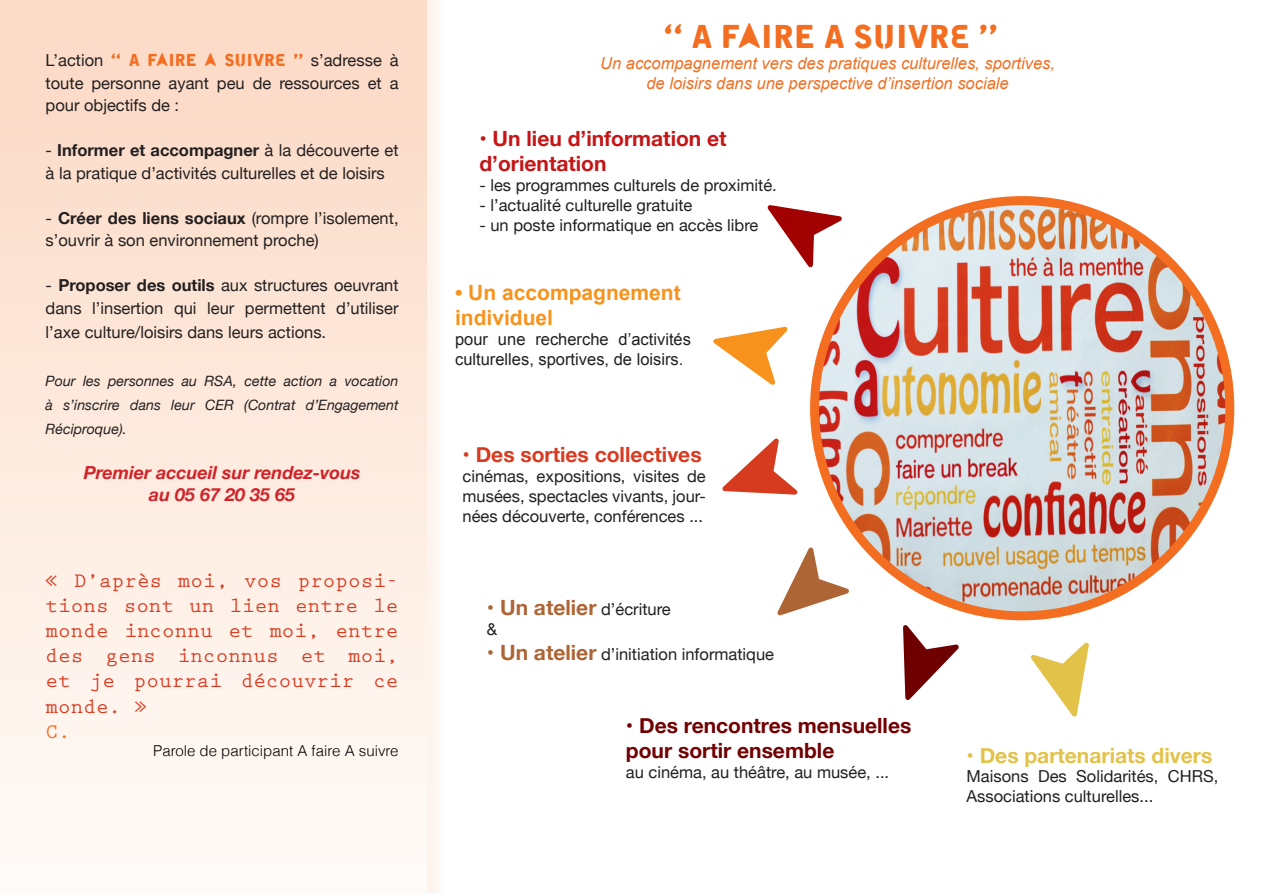
<style>
.page{position:relative;width:1263px;height:893px;background:#fff}
.page>*{position:absolute;margin:0;border:0;box-sizing:border-box;transform-origin:0 0}
.t1{font:31.5px "Alpha Ligue";color:#f36e21}
.t2{font:700 21px/25.2px "Prestige Elite Std";color:#d93b20;text-align:justify}
.t3{font:700 21px/25.2px "Helvetica Neue";color:#710002}
.t4{font:700 21px/25.2px "Helvetica Neue";color:#c41617}
.t5{font:700 21px "Arial";color:#f7931d}
.t6{font:700 21px "Helvetica Neue";color:#d93b20}
.t7{font:700 21px "Helvetica Neue";color:#e3c249}
.t8{font:700 21px "Helvetica Neue";color:#ad6535}
.t9{font:700 21px "Prestige Elite Std";color:#f36e21}
.t10{font:italic 700 18px "Helvetica Neue";color:#d1232a}
.t11{font:16.5px/22.5px "Helvetica Neue";color:#231f20}
.t12{font:italic 16.5px "Arial";color:#f36e21}
.t13{font:16.5px/19.8px "Arial";color:#231f20}
.t14{font:300 15px "Helvetica";color:#000}
.t15{font:italic 14.25px/24px "Helvetica Neue";color:#231f20;text-align:justify}
.s1{font-family:"Alpha Ligue";color:#f36e21}
.s2{font-weight:700}
.s3{font-weight:400;font-size:16.5px;color:#231f20}
.s4{font-weight:700;font-size:21px;color:#ad6535}
</style>
<div class="page">
<div style="left:0;top:0;width:446px;height:893px;background:#f36e21;opacity:.34"></div>
<div style="left:0;top:0;width:426px;height:893px;background:linear-gradient(to bottom,#fcd9c4,#fefbf8)"></div>
<img style="left:814px;top:201px;width:416px;height:415px;border-radius:208px">
<p class="t11" style="left:46px;top:50px;width:354px;text-align:justify">L’action <span class="s1">« A FAIRE A SUIVRE »</span> s’adresse à toute personne ayant peu de ressources et a pour objectifs de :</p>
<p class="t11" style="left:46px;top:140px;width:354px">- <span class="s2">Informer et accompagner</span> à la découverte et à la pratique d’activités culturelles et de loisirs</p>
<p class="t11" style="left:46px;top:207px;width:354px">- <span class="s2">Créer des liens sociaux</span> (rompre l’isolement, s’ouvrir à son environnement proche)</p>
<p class="t11" style="left:46px;top:275px;width:354px">- <span class="s2">Proposer des outils</span> aux structures oeuvrant dans l’insertion qui leur permettent d’utiliser</p>
<p class="t11" style="left:46px;top:321px;width:282px">l’axe culture/loisirs dans leurs actions.</p>
<p class="t15" style="left:46px;top:369px;width:354px">Pour les personnes au RSA, cette action a vocation à s’inscrire dans leur CER (Contrat d’Engagement Réciproque).</p>
<p class="t10" style="left:84px;top:459px;width:278px">Premier accueil sur rendez-vous</p>
<p class="t10" style="left:149px;top:480px;width:148px">au 05 67 20 35 65</p>
<p class="t2" style="left:46px;top:568px;width:354px">« D’après moi, vos proposi&shy;tions sont un lien entre le monde inconnu et moi, entre des gens inconnus et moi, et je pourrai découvrir ce monde. »</p>
<p class="t9" style="left:46px;top:720px;width:27px">C.</p>
<p class="t14" style="left:153px;top:738px;width:247px">Parole de participant A faire A suivre</p>
<p class="t1" style="left:664px;top:17px;width:335px">« A FAIRE A SUIVRE »</p>
<p class="t12" style="left:600px;top:52px;width:456px">Un accompagnement vers des pratiques culturelles, sportives,</p>
<p class="t12" style="left:646px;top:72px;width:364px">de loisirs dans une perspective d’insertion sociale</p>
<p class="t4" style="left:479px;top:126px;width:249px">• Un lieu d’information et d’orientation</p>
<p class="t11" style="left:479px;top:175px;width:299px">- les programmes culturels de proximité.</p>
<p class="t11" style="left:479px;top:195px;width:214px">- l’actualité culturelle gratuite</p>
<p class="t11" style="left:479px;top:214px;width:281px">- un poste informatique en accès libre</p>
<p class="t5" style="left:455px;top:279px;width:227px">• Un accompagnement</p>
<p class="t5" style="left:455px;top:304px;width:100px">individuel</p>
<p class="t13" style="left:455px;top:330px;width:237px">pour une recherche d’activités culturelles, sportives, de loisirs.</p>
<p class="t6" style="left:462px;top:438px;width:241px">• Des sorties collectives</p>
<p class="t11" style="left:462px;top:467px;width:245px;line-height:19.8px;text-align:justify">cinémas, expositions, visites de musées, spectacles vivants, jour&shy;nées découverte, conférences ...</p>
<p class="t8" style="left:487px;top:591px;width:185px">• Un atelier <span class="s3">d’écriture</span></p>
<p class="t11" style="left:487px;top:618px;width:12px">&amp;</p>
<p class="t11" style="left:487px;top:644px;width:289px"><span class="s4">• Un atelier</span> d’initiation informatique</p>
<p class="t3" style="left:626px;top:713px;width:287px">• Des rencontres mensuelles pour sortir ensemble</p>
<p class="t11" style="left:626px;top:762px;width:265px">au cinéma, au théâtre, au musée, ...</p>
<p class="t7" style="left:966px;top:738px;width:247px">• Des partenariats divers</p>
<p class="t11" style="left:966px;top:767px;width:253px;line-height:19.8px">Maisons Des Solidarités, CHRS,<br>Associations culturelles...</p>
</div>
